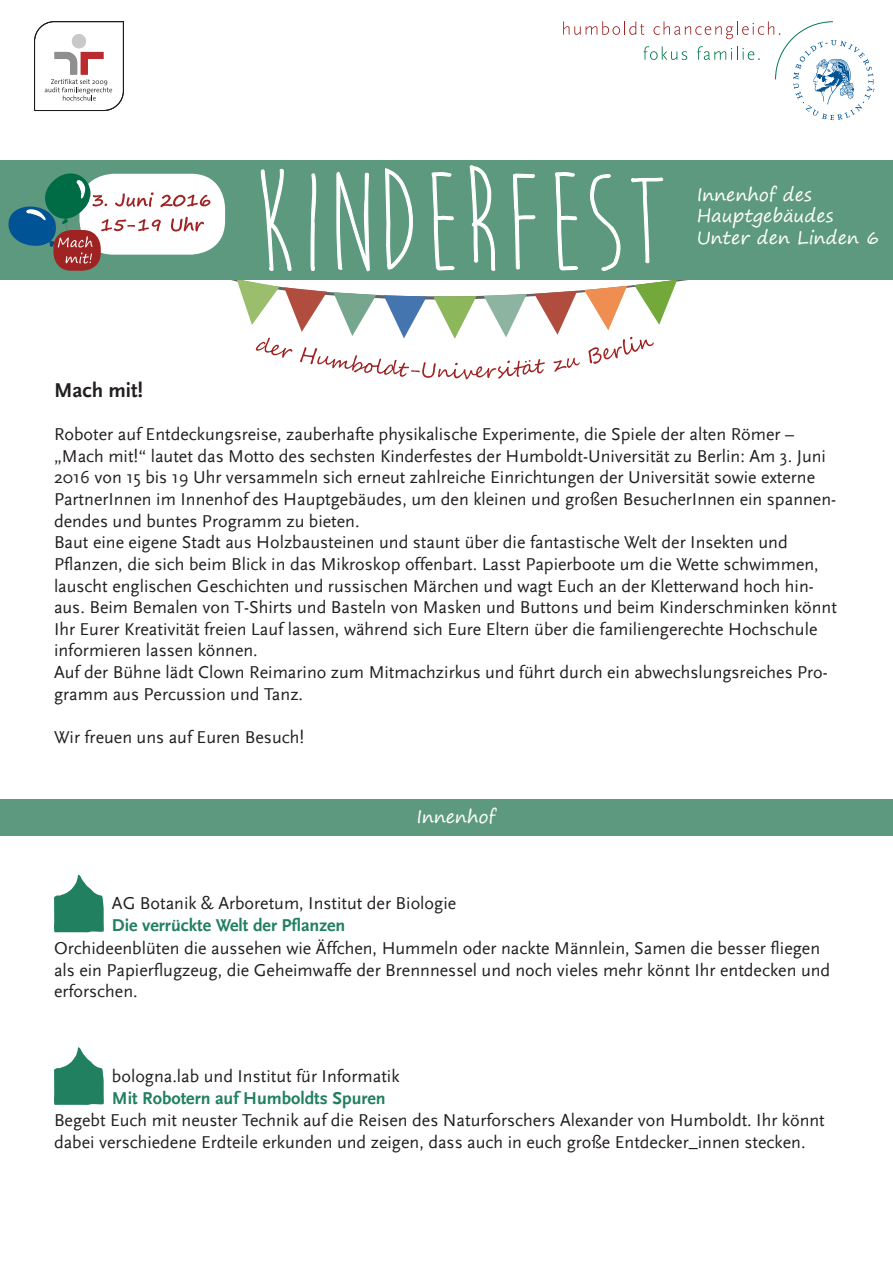
<style>
.page{position:relative;width:893px;height:1263px;background:#fff}
.page>*{position:absolute;margin:0;border:0;box-sizing:border-box;transform-origin:0 0}
.t1{font:700 21px "HU Scala Sans";color:#231f20}
.t2{font:18px/21.6px "HU Scala Sans";color:#231f20}
.t3{font:18px "HU Scala Sans LF";color:#231f20}
.t4{font:700 18px "HU Scala Sans LF";color:#218060}
.t5{font:18px "Segoe Print";color:#fff}
</style>
<div class="page">
<div style="left:0;top:799px;width:893px;height:37px;background:#5d997e"></div>
<svg style="left:563px;top:21px;width:311px;height:99px"></svg>
<div style="left:0;top:161px;width:893px;height:119px;background:#5d997e"></div>
<svg style="left:34px;top:21px;width:90px;height:90px"></svg>
<svg style="left:8px;top:165px;width:680px;height:214px"></svg>
<svg style="left:54px;top:874px;width:50px;height:59px"></svg>
<svg style="left:54px;top:1047px;width:50px;height:58px"></svg>
<p class="t5" style="left:697px;top:178px;width:117px">Innenhof des</p>
<p class="t5" style="left:697px;top:200px;width:138px">Hauptgebäudes</p>
<p class="t5" style="left:697px;top:221px;width:184px">Unter den Linden 6</p>
<p class="t1" style="left:54px;top:378px;width:91px">Mach mit!</p>
<p class="t2" style="left:54px;top:424px;width:784px">Roboter auf Entdeckungsreise, zauberhafte physikalische Experimente, die Spiele der alten Römer – „Mach mit!“ lautet das Motto des sechsten Kinderfestes der Humboldt-Universität zu Berlin: Am 3. Juni 2016 von 15 bis 19 Uhr versammeln sich erneut zahlreiche Einrichtungen der Universität sowie externe PartnerInnen im Innenhof des Hauptgebäudes, um den kleinen und großen BesucherInnen ein spannen&shy;dendes und buntes Programm zu bieten.</p>
<p class="t2" style="left:54px;top:532px;width:784px">Baut eine eigene Stadt aus Holzbausteinen und staunt über die fantastische Welt der Insekten und Pflanzen, die sich beim Blick in das Mikroskop offenbart. Lasst Papierboote um die Wette schwimmen, lauscht englischen Geschichten und russischen Märchen und wagt Euch an der Kletterwand hoch hin&shy;aus. Beim Bemalen von T-Shirts und Basteln von Masken und Buttons und beim Kinderschminken könnt Ihr Eurer Kreativität freien Lauf lassen, während sich Eure Eltern über die familiengerechte Hochschule informieren lassen können.</p>
<p class="t2" style="left:54px;top:662px;width:775px">Auf der Bühne lädt Clown Reimarino zum Mitmachzirkus und führt durch ein abwechslungsreiches Pro&shy;gramm aus Percussion und Tanz.</p>
<p class="t2" style="left:54px;top:726px;width:252px">Wir freuen uns auf Euren Besuch!</p>
<p class="t5" style="left:416px;top:801px;width:81px">Innenhof</p>
<p class="t3" style="left:112px;top:894px;width:346px">AG Botanik &amp; Arboretum, Institut der Biologie</p>
<p class="t4" style="left:112px;top:915px;width:235px">Die verrückte Welt der Pflanzen</p>
<p class="t2" style="left:54px;top:938px;width:778px">Orchideenblüten die aussehen wie Äffchen, Hummeln oder nackte Männlein, Samen die besser fliegen als ein Papierflugzeug, die Geheimwaffe der Brennnessel und noch vieles mehr könnt Ihr entdecken und erforschen.</p>
<p class="t3" style="left:112px;top:1066px;width:289px">bologna.lab und Institut für Informatik</p>
<p class="t4" style="left:112px;top:1087px;width:275px">Mit Robotern auf Humboldts Spuren</p>
<p class="t2" style="left:54px;top:1110px;width:772px">Begebt Euch mit neuster Technik auf die Reisen des Naturforschers Alexander von Humboldt. Ihr könnt dabei verschiedene Erdteile erkunden und zeigen, dass auch in euch große Entdecker_innen stecken.</p>
</div>
